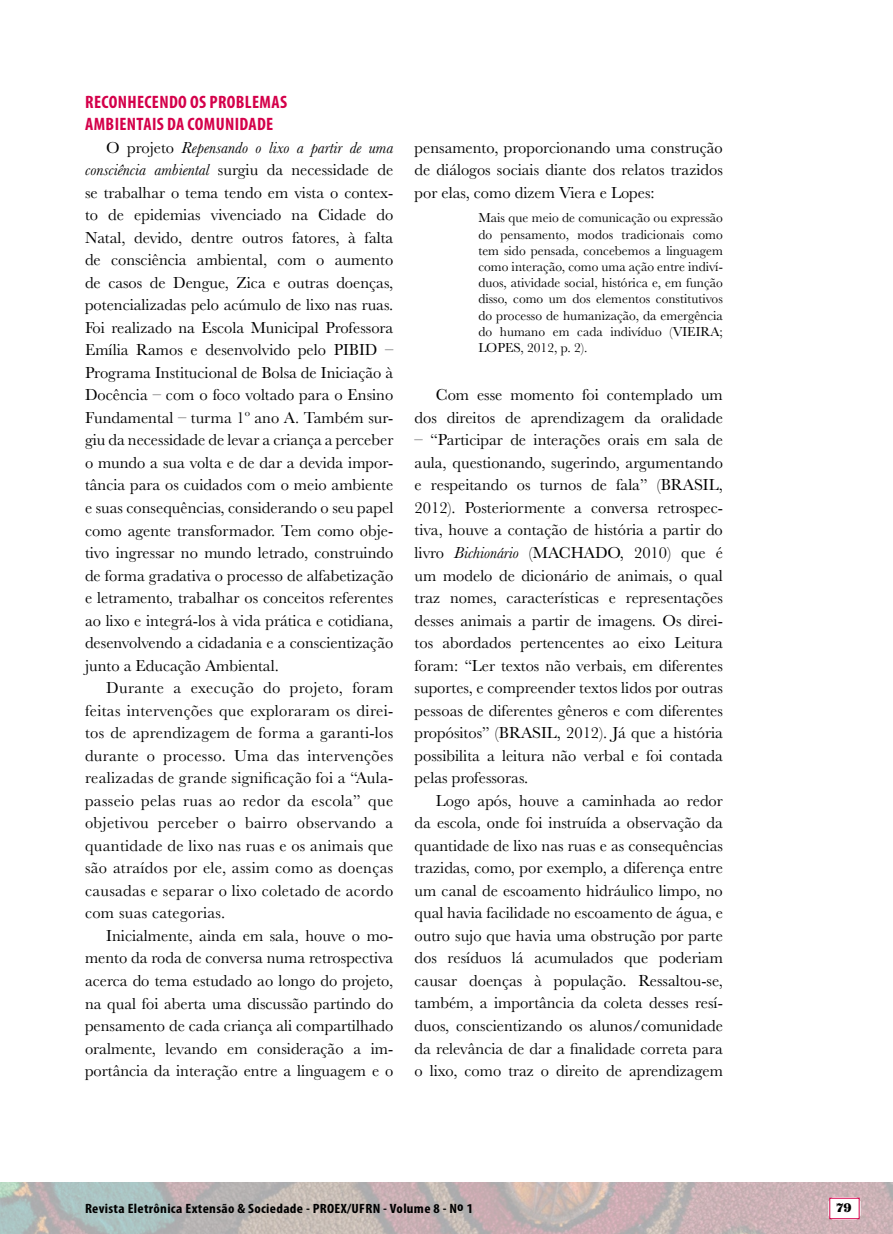
<style>
.page{position:relative;width:893px;height:1234px;background:#fff}
.page>*{position:absolute;margin:0;border:0;box-sizing:border-box;transform-origin:0 0}
.t1{font:700 condensed 18px/22.5px "Myriad Pro";letter-spacing:.02em;color:#d4004a}
.t2{font:16.5px/22.5px "Baskerville";color:#000;text-align:justify}
.t3{font:13.5px/16.2px "Baskerville";color:#000;text-align:justify}
.t4{font:700 condensed 13.5px "Myriad Pro";letter-spacing:.02em;color:#000;scale:1.1 1}
.t5{font:12px "Escafina Low";color:#000;scale:1.1 1}
.s1{font-style:italic}
</style>
<div class="page">
<img style="left:0;top:1182px;width:893px;height:51px">
<svg style="left:828px;top:1196px;width:33px;height:23px"></svg>
<div style="left:829px;top:1197px;width:30px;height:21px;background:#fff"></div>
<p class="t1" style="left:85px;top:91px;width:203px">RECONHECENDO OS PROBLEMAS<br>AMBIENTAIS DA COMUNIDADE</p>
<p class="t2" style="left:85px;top:136px;width:310px;text-indent:21px">O projeto <span class="s1">Repensando o lixo a partir de uma consciência ambiental</span> surgiu da necessidade de se trabalhar o tema tendo em vista o contex&shy;to de epidemias vivenciado na Cidade do Natal, devido, dentre outros fatores, à falta de consciência ambiental, com o aumento de casos de Dengue, Zica e outras doenças, potencializadas pelo acúmulo de lixo nas ruas.<br>Foi realizado na Escola Municipal Professora Emília Ramos e desenvolvido pelo PIBID – Programa Institucional de Bolsa de Iniciação à Docência – com o foco voltado para o Ensino Fundamental – turma 1º ano A. Também sur&shy;giu da necessidade de levar a criança a perceber o mundo a sua volta e de dar a devida impor&shy;tância para os cuidados com o meio ambiente e suas consequências, considerando o seu papel como agente transformador. Tem como obje&shy;tivo ingressar no mundo letrado, construindo de forma gradativa o processo de alfabetização e letramento, trabalhar os conceitos referentes ao lixo e integrá-los à vida prática e cotidiana, desenvolvendo a cidadania e a conscientização junto a Educação Ambiental.</p>
<p class="t2" style="left:85px;top:676px;width:310px;text-indent:21px">Durante a execução do projeto, foram feitas intervenções que exploraram os direi&shy;tos de aprendizagem de forma a garanti-los durante o processo. Uma das intervenções realizadas de grande significação foi a “Aula&shy;passeio pelas ruas ao redor da escola” que objetivou perceber o bairro observando a quantidade de lixo nas ruas e os animais que são atraídos por ele, assim como as doenças causadas e separar o lixo coletado de acordo com suas categorias.</p>
<p class="t2" style="left:85px;top:924px;width:310px;text-indent:21px">Inicialmente, ainda em sala, houve o mo&shy;mento da roda de conversa numa retrospectiva acerca do tema estudado ao longo do projeto, na qual foi aberta uma discussão partindo do pensamento de cada criança ali compartilhado oralmente, levando em consideração a im&shy;portância da interação entre a linguagem e o</p>
<p class="t2" style="left:415px;top:136px;width:310px">pensamento, proporcionando uma construção de diálogos sociais diante dos relatos trazidos por elas, como dizem Viera e Lopes:</p>
<p class="t3" style="left:478px;top:210px;width:246px">Mais que meio de comunicação ou expressão do pensamento, modos tradicionais como tem sido pensada, concebemos a linguagem como interação, como uma ação entre indiví&shy;duos, atividade social, histórica e, em função disso, como um dos elementos constitutivos do processo de humanização, da emergência do humano em cada indivíduo (VIEIRA; LOPES, 2012, p. 2).</p>
<p class="t2" style="left:415px;top:384px;width:310px;text-align:right">Com esse momento foi contemplado um dos direitos de aprendizagem da oralidade</p>
<p class="t2" style="left:415px;top:429px;width:310px">– “Participar de interações orais em sala de aula, questionando, sugerindo, argumentando e respeitando os turnos de fala” (BRASIL, 2012). Posteriormente a conversa retrospec&shy;tiva, houve a contação de história a partir do livro <span class="s1">Bichionário</span> (MACHADO, 2010) que é um modelo de dicionário de animais, o qual traz nomes, características e representações desses animais a partir de imagens. Os direi&shy;tos abordados pertencentes ao eixo Leitura foram: “Ler textos não verbais, em diferentes suportes, e compreender textos lidos por outras pessoas de diferentes gêneros e com diferentes propósitos” (BRASIL, 2012). Já que a história possibilita a leitura não verbal e foi contada pelas professoras.</p>
<p class="t2" style="left:415px;top:789px;width:310px;text-indent:21px">Logo após, houve a caminhada ao redor da escola, onde foi instruída a observação da quantidade de lixo nas ruas e as consequências trazidas, como, por exemplo, a diferença entre um canal de escoamento hidráulico limpo, no qual havia facilidade no escoamento de água, e outro sujo que havia uma obstrução por parte dos resíduos lá acumulados que poderiam causar doenças à população. Ressaltou-se, também, a importância da coleta desses resí&shy;duos, conscientizando os alunos/comunidade da relevância de dar a finalidade correta para o lixo, como traz o direito de aprendizagem</p>
<p class="t4" style="left:85px;top:1200px;width:354px">Revista Eletrônica Extensão &amp; Sociedade - PROEX/UFRN - Volume 8 - No 1</p>
<p class="t5" style="left:837px;top:1199px;width:15px">79</p>
</div>
